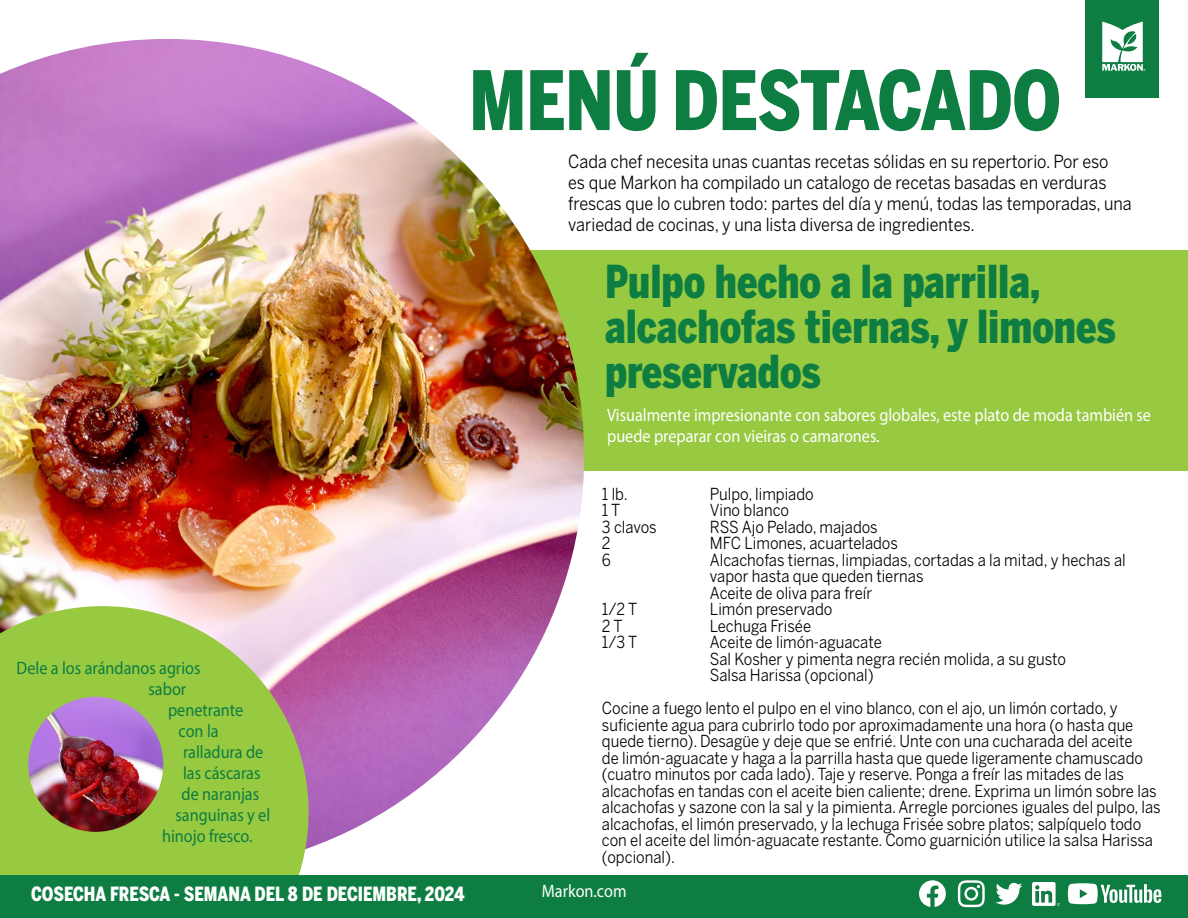
<style>
.page{position:relative;width:1188px;height:918px;background:#fff}
.page>*{position:absolute;margin:0;border:0;box-sizing:border-box;transform-origin:0 0}
.t1{font:900 81px "Benton Sans Cond";color:#0d7d41;scale:.9 1}
.t2{font:900 45px/45px "Benton Sans Cond";color:#0d7d41;scale:.9 1}
.t3{font:900 19.5px "Benton Sans Cond";color:#fff;scale:.9 1}
.t4{font:18px/21px "Benton Sans";color:#000;scale:.9 1}
.t5{font:18px/21px "Myriad Pro";color:#fff;scale:.9 1}
.t6{font:18px "Myriad Pro";color:#0d7d41;scale:.9 1}
.t7{font:16.5px/16.5px "Benton Sans";color:#000;scale:.9 1}
</style>
<div class="page">
<div style="left:282px;top:250px;width:906px;height:220px;background:#97c941"></div>
<img style="left:0;top:39px;width:584px;height:809px">
<svg style="left:0;top:606px;width:309px;height:270px;background:#a1c656"></svg>
<img style="left:28px;top:697px;width:135px;height:135px;border-radius:67px">
<div style="left:0;top:876px;width:1188px;height:42px;background:#0d7d41"></div>
<svg style="left:919px;top:880px;width:27px;height:27px"></svg>
<svg style="left:958px;top:880px;width:27px;height:27px"></svg>
<svg style="left:995px;top:883px;width:27px;height:22px"></svg>
<img style="left:1033px;top:882px;width:27px;height:23px">
<svg style="left:1068px;top:883px;width:93px;height:21px"></svg>
<div style="left:1085px;top:0;width:74px;height:97px;background:#0d7d41"></div>
<svg style="left:1102px;top:22px;width:43px;height:48px"></svg>
<h1 class="t1" style="left:469px;top:53px;width:659px">MENÚ DESTACADO</h1>
<p class="t4" style="left:568px;top:151px;width:628px">Cada chef necesita unas cuantas recetas sólidas en su repertorio. Por eso<br>es que Markon ha compilado un catalogo de recetas basadas en verduras frescas que lo cubren todo: partes del día y menú, todas las temporadas, una variedad de cocinas, y una lista diversa de ingredientes.</p>
<h2 class="t2" style="left:605px;top:259px;width:569px">Pulpo hecho a la parrilla, alcachofas tiernas, y limones preservados</h2>
<p class="t6" style="left:17px;top:657px;width:206px">Dele a los arándanos agrios</p>
<p class="t6" style="left:149px;top:678px;width:43px">sabor</p>
<p class="t6" style="left:168px;top:699px;width:85px">penetrante</p>
<p class="t6" style="left:179px;top:720px;width:46px">con la</p>
<p class="t6" style="left:183px;top:741px;width:91px">ralladura de</p>
<p class="t6" style="left:183px;top:762px;width:88px">las cáscaras</p>
<p class="t6" style="left:182px;top:783px;width:88px">de naranjas</p>
<p class="t6" style="left:176px;top:804px;width:107px">sanguinas y el</p>
<p class="t6" style="left:162px;top:825px;width:102px">hinojo fresco.</p>
<p class="t5" style="left:607px;top:405px;width:606px">Visualmente impresionante con sabores globales, este plato de moda también se puede preparar con vieiras o camarones.</p>
<p class="t7" style="left:602px;top:485px;width:30px">1 lb.</p>
<p class="t7" style="left:710px;top:485px;width:117px">Pulpo, limpiado</p>
<p class="t7" style="left:602px;top:502px;width:22px">1 T</p>
<p class="t7" style="left:710px;top:502px;width:89px">Vino blanco</p>
<p class="t7" style="left:602px;top:518px;width:62px">3 clavos</p>
<p class="t7" style="left:710px;top:518px;width:188px">RSS Ajo Pelado, majados</p>
<p class="t7" style="left:602px;top:535px;width:11px">2</p>
<p class="t7" style="left:710px;top:535px;width:210px">MFC Limones, acuartelados</p>
<p class="t7" style="left:602px;top:551px;width:12px">6</p>
<p class="t7" style="left:710px;top:551px;width:464px">Alcachofas tiernas, limpiadas, cortadas a la mitad, y hechas al vapor hasta que queden tiernas<br>Aceite de oliva para freír</p>
<p class="t7" style="left:602px;top:601px;width:41px">1/2 T</p>
<p class="t7" style="left:710px;top:601px;width:137px">Limón preservado</p>
<p class="t7" style="left:602px;top:617px;width:25px">2 T</p>
<p class="t7" style="left:710px;top:617px;width:114px">Lechuga Frisée</p>
<p class="t7" style="left:602px;top:634px;width:41px">1/3 T</p>
<p class="t7" style="left:710px;top:634px;width:397px">Aceite de limón-aguacate<br>Sal Kosher y pimenta negra recién molida, a su gusto<br>Salsa Harissa (opcional)</p>
<p class="t7" style="left:602px;top:700px;width:622px">Cocine a fuego lento el pulpo en el vino blanco, con el ajo, un limón cortado, y suficiente agua para cubrirlo todo por aproximadamente una hora (o hasta que quede tierno). Desagüe y deje que se enfrié. Unte con una cucharada del aceite<br>de limón-aguacate y haga a la parrilla hasta que quede ligeramente chamuscado (cuatro minutos por cada lado). Taje y reserve. Ponga a freír las mitades de las alcachofas en tandas con el aceite bien caliente; drene. Exprima un limón sobre las alcachofas y sazone con la sal y la pimienta. Arregle porciones iguales del pulpo, las alcachofas, el limón preservado, y la lechuga Frisée sobre platos; salpíquelo todo con el aceite del limón-aguacate restante. Como guarnición utilice la salsa Harissa (opcional).</p>
<p class="t3" style="left:31px;top:882px;width:483px">COSECHA FRESCA - SEMANA DEL 8 DE DECIEMBRE, 2024</p>
<p class="t5" style="left:542px;top:881px;width:96px">Markon.com</p>
</div>
